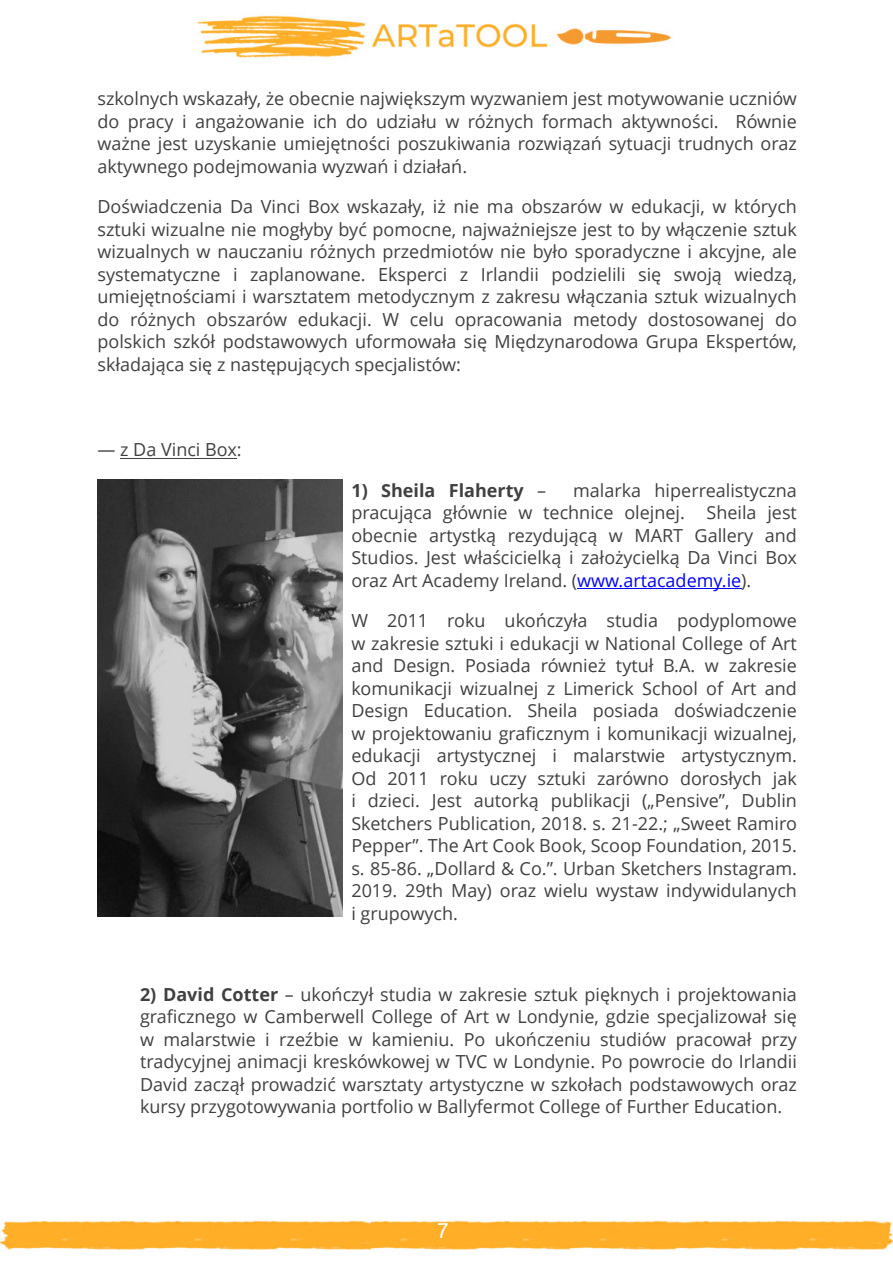
<style>
.page{position:relative;width:893px;height:1263px;background:#fff}
.page>*{position:absolute;margin:0;border:0;box-sizing:border-box;transform-origin:0 0}
.t1{font:21px "Arial";color:#fff}
.t2{font:18px/22.5px "Open Sans";color:#404040;text-align:justify}
.t3{font:700 18px "Open Sans";color:#404040}
.s1{color:#00f}
.s2{font-weight:400}
.s3{font-weight:700}
</style>
<div class="page">
<hr style="left:120px;top:458px;width:117px;height:1px;background:#404040">
<hr style="left:577px;top:588px;width:164px;height:1px;background:#00f">
<img style="left:198px;top:15px;width:473px;height:44px">
<img style="left:0;top:1220px;width:371px;height:30px">
<img style="left:371px;top:1220px;width:200px;height:30px">
<img style="left:571px;top:1220px;width:322px;height:30px">
<img style="left:97px;top:480px;width:246px;height:436px">
<p class="t2" style="left:97px;top:87px;width:701px">szkolnych wskazały, że obecnie największym wyzwaniem jest motywowanie uczniów do pracy i angażowanie ich do udziału w różnych formach aktywności. Równie ważne jest uzyskanie umiejętności poszukiwania rozwiązań sytuacji trudnych oraz aktywnego podejmowania wyzwań i działań.</p>
<p class="t2" style="left:97px;top:195px;width:701px">Doświadczenia Da Vinci Box wskazały, iż nie ma obszarów w edukacji, w których sztuki wizualne nie mogłyby być pomocne, najważniejsze jest to by włączenie sztuk wizualnych w nauczaniu różnych przedmiotów nie było sporadyczne i akcyjne, ale systematyczne i zaplanowane. Eksperci z Irlandii podzielili się swoją wiedzą, umiejętnościami i warsztatem metodycznym z zakresu włączania sztuk wizualnych do różnych obszarów edukacji. W celu opracowania metody dostosowanej do polskich szkół podstawowych uformowała się Międzynarodowa Grupa Ekspertów, składająca się z następujących specjalistów:</p>
<p class="t2" style="left:97px;top:438px;width:146px">— z Da Vinci Box:</p>
<p class="t2" style="left:351px;top:479px;width:447px;text-indent:222px">malarka hiperrealistyczna pracująca głównie w technice olejnej. Sheila jest obecnie artystką rezydującą w MART Gallery and Studios. Jest właścicielką i założycielką Da Vinci Box oraz Art Academy Ireland. (<span class="s1">www.artacademy.ie</span>).</p>
<p class="t2" style="left:351px;top:609px;width:447px">W 2011 roku ukończyła studia podyplomowe w zakresie sztuki i edukacji w National College of Art and Design. Posiada również tytuł B.A. w zakresie komunikacji wizualnej z Limerick School of Art and Design Education. Sheila posiada doświadczenie w projektowaniu graficznym i komunikacji wizualnej, edukacji artystycznej i malarstwie artystycznym.<br>Od 2011 roku uczy sztuki zarówno dorosłych jak i dzieci. Jest autorką publikacji („Pensive”, Dublin Sketchers Publication, 2018. s. 21-22.; „Sweet Ramiro Pepper”. The Art Cook Book, Scoop Foundation, 2015. s. 85-86. „Dollard &amp; Co.”. Urban Sketchers Instagram.<br>2019. 29th May) oraz wielu wystaw indywidulanych i grupowych.</p>
<p class="t3" style="left:351px;top:478px;width:196px">1) Sheila Flaherty <span class="s2">–</span></p>
<p class="t2" style="left:140px;top:983px;width:658px"><span class="s3">2) David Cotter</span> – ukończył studia w zakresie sztuk pięknych i projektowania graficznego w Camberwell College of Art w Londynie, gdzie specjalizował się w malarstwie i rzeźbie w kamieniu. Po ukończeniu studiów pracował przy tradycyjnej animacji kreskówkowej w TVC w Londynie. Po powrocie do Irlandii David zaczął prowadzić warsztaty artystyczne w szkołach podstawowych oraz kursy przygotowywania portfolio w Ballyfermot College of Further Education.</p>
<p class="t1" style="left:437px;top:1216px;width:13px">7</p>
</div>
